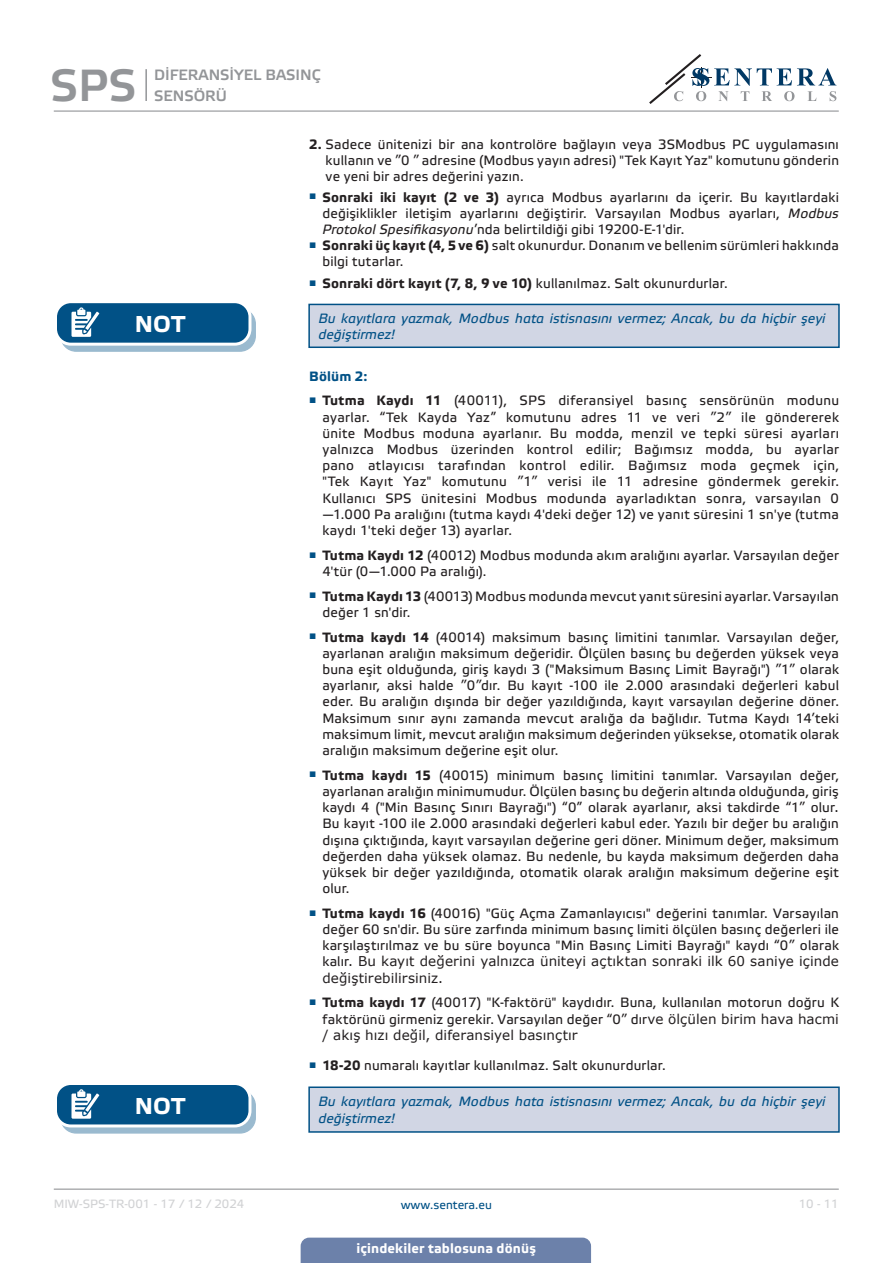
<style>
.page{position:relative;width:893px;height:1263px;background:#fff}
.page>*{position:absolute;margin:0;border:0;box-sizing:border-box;transform-origin:0 0}
.t1{font:45px "Etelka Medium Pro";color:#939598}
.t2{font:700 22.95px "Etelka Text Pro";letter-spacing:.005em;color:#fff}
.t3{font:15px/21px "Etelka Medium Pro";color:#939598}
.body{font:13.5px/16.2px "Etelka Text Pro";letter-spacing:.015em;color:#231f20;text-align:justify}
.attention{font:italic 13.5px "Etelka Text Pro";letter-spacing:.005em;color:#015186}
.t4{font:700 13.5px "Etelka Text Pro";letter-spacing:.01em;color:#fff}
.body-2{font:700 13.5px "Etelka Text Pro";letter-spacing:.01em;color:#015186}
.t5{font:12px "Etelka Text Pro";color:#d1d2d4}
.t6{font:12px "Etelka Text Pro";color:#015186}
.s1{font-weight:700}
.s2{font-family:"Verdana"}
.s3{font-style:italic}
</style>
<div class="page">
<hr style="left:54px;top:111px;width:785px;height:1px;background:#939598">
<hr style="left:54px;top:1188px;width:785px;height:2px;background:#939598">
<svg style="left:649px;top:54px;width:187px;height:50px"></svg>
<div style="left:301px;top:1237px;width:290px;height:26px;background:#6c81aa"></div>
<hr style="left:145px;top:69px;width:2px;height:32px;background:#939598">
<div style="left:309px;top:304px;width:530px;height:43px;background:#d1d6e4"></div>
<div style="left:308px;top:304px;width:532px;height:44px;border:2px solid #015186"></div>
<div style="left:61px;top:309px;width:194px;height:42px;background:#9abacf;border-radius:15px"></div>
<div style="left:60px;top:308px;width:196px;height:44px;border:1px solid #015186;border-radius:15px"></div>
<div style="left:56px;top:302px;width:194px;height:42px;background:#015186;border-radius:15px"></div>
<div style="left:54px;top:300px;width:197px;height:46px;border:3px solid #fff;border-radius:15px"></div>
<svg style="left:71px;top:307px;width:34px;height:38px"></svg>
<div style="left:309px;top:1087px;width:530px;height:45px;background:#d1d6e4"></div>
<div style="left:308px;top:1086px;width:532px;height:47px;border:2px solid #015186"></div>
<svg style="left:61px;top:1090px;width:194px;height:43px"></svg>
<div style="left:60px;top:1090px;width:196px;height:43px;border:1px solid #015186;border-radius:15px"></div>
<div style="left:56px;top:1083px;width:194px;height:43px;background:#015186;border-radius:15px"></div>
<div style="left:54px;top:1082px;width:197px;height:45px;border:3px solid #fff;border-radius:15px"></div>
<svg style="left:71px;top:1089px;width:34px;height:38px"></svg>
<h1 class="t1" style="left:50px;top:61px;width:88px">SPS</h1>
<p class="t3" style="left:154px;top:65px;width:168px">DİFERANSİYEL BASINÇ<br>SENSÖRÜ</p>
<p class="body" style="left:326px;top:137px;width:515px;text-indent:-17px"><span class="s1">2.</span> Sadece ünitenizi bir ana kontrolöre bağlayın veya 3SModbus PC uygulamasını kullanın ve <span class="s2">”</span>0 <span class="s2">”</span> adresine (Modbus yayın adresi) "Tek Kayıt Yaz" komutunu gönderin ve yeni bir adres değerini yazın.</p>
<p class="body" style="left:322px;top:190px;width:518px;text-indent:-13px"><sup>■</sup> <span class="s1">Sonraki iki kayıt (2 ve 3)</span> ayrıca Modbus ayarlarını da içerir. Bu kayıtlardaki değişiklikler iletişim ayarlarını değiştirir. Varsayılan Modbus ayarları, <span class="s3">Modbus Protokol Spesifikasyonu</span>’nda belirtildiği gibi 19200-E-1'dir.</p>
<p class="body" style="left:322px;top:238px;width:518px;text-indent:-13px"><sup>■</sup> <span class="s1">Sonraki üç kayıt (4, 5 ve 6)</span> salt okunurdur. Donanım ve bellenim sürümleri hakkında bilgi tutarlar.</p>
<p class="body" style="left:309px;top:276px;width:420px"><sup>■</sup> <span class="s1">Sonraki dört kayıt (7, 8, 9 ve 10)</span> kullanılmaz. Salt okunurdurlar.</p>
<p class="attention" style="left:318px;top:311px;width:509px">Bu kayıtlara yazmak, Modbus hata istisnasını vermez; Ancak, bu da hiçbir şeyi</p>
<p class="t2" style="left:135px;top:312px;width:52px">NOT</p>
<p class="attention" style="left:318px;top:327px;width:78px">değiştirmez!</p>
<p class="body-2" style="left:309px;top:369px;width:60px">Bölüm 2:</p>
<p class="body" style="left:322px;top:393px;width:518px;text-indent:-13px"><sup>■</sup> <span class="s1">Tutma Kaydı 11</span> (40011), SPS diferansiyel basınç sensörünün modunu ayarlar. “Tek Kayda Yaz” komutunu adres 11 ve veri <span class="s2">”</span>2<span class="s2">”</span> ile göndererek ünite Modbus moduna ayarlanır. Bu modda, menzil ve tepki süresi ayarları yalnızca Modbus üzerinden kontrol edilir; Bağımsız modda, bu ayarlar pano atlayıcısı tarafından kontrol edilir. Bağımsız moda geçmek için, "Tek Kayıt Yaz" komutunu <span class="s2">”</span>1<span class="s2">”</span> verisi ile 11 adresine göndermek gerekir.<br>Kullanıcı SPS ünitesini Modbus modunda ayarladıktan sonra, varsayılan 0 —1.000 Pa aralığını (tutma kaydı 4'deki değer 12) ve yanıt süresini 1 sn'ye (tutma kaydı 1'teki değer 13) ayarlar.</p>
<p class="body" style="left:322px;top:548px;width:518px;text-indent:-13px"><sup>■</sup> <span class="s1">Tutma Kaydı 12</span> (40012) Modbus modunda akım aralığını ayarlar. Varsayılan değer<br>4'tür (0—1.000 Pa aralığı).</p>
<p class="body" style="left:322px;top:589px;width:518px;text-indent:-13px"><sup>■</sup> <span class="s1">Tutma Kaydı 13</span> (40013) Modbus modunda mevcut yanıt süresini ayarlar. Varsayılan değer 1 sn'dir.</p>
<p class="body" style="left:322px;top:630px;width:518px;text-indent:-13px"><sup>■</sup> <span class="s1">Tutma kaydı 14</span> (40014) maksimum basınç limitini tanımlar. Varsayılan değer, ayarlanan aralığın maksimum değeridir. Ölçülen basınç bu değerden yüksek veya buna eşit olduğunda, giriş kaydı 3 ("Maksimum Basınç Limit Bayrağı") <span class="s2">”</span>1<span class="s2">”</span> olarak ayarlanır, aksi halde <span class="s2">”</span>0<span class="s2">”</span>dır. Bu kayıt -100 ile 2.000 arasındaki değerleri kabul eder. Bu aralığın dışında bir değer yazıldığında, kayıt varsayılan değerine döner.<br>Maksimum sınır aynı zamanda mevcut aralığa da bağlıdır. Tutma Kaydı 14’teki maksimum limit, mevcut aralığın maksimum değerinden yüksekse, otomatik olarak aralığın maksimum değerine eşit olur.</p>
<p class="body" style="left:322px;top:768px;width:518px;text-indent:-13px"><sup>■</sup> <span class="s1">Tutma kaydı 15</span> (40015) minimum basınç limitini tanımlar. Varsayılan değer, ayarlanan aralığın minimumudur. Ölçülen basınç bu değerin altında olduğunda, giriş kaydı 4 ("Min Basınç Sınırı Bayrağı") “0” olarak ayarlanır, aksi takdirde “1<span class="s2">”</span> olur<span class="s2">.<br></span>Bu kayıt -100 ile 2.000 arasındaki değerleri kabul eder. Yazılı bir değer bu aralığın dışına çıktığında, kayıt varsayılan değerine geri döner. Minimum değer, maksimum değerden daha yüksek olamaz. Bu nedenle, bu kayda maksimum değerden daha yüksek bir değer yazıldığında, otomatik olarak aralığın maksimum değerine eşit olur.</p>
<p class="body" style="left:322px;top:906px;width:518px;text-indent:-13px"><sup>■</sup> <span class="s1">Tutma kaydı 16</span> (40016) "Güç Açma Zamanlayıcısı" değerini tanımlar. Varsayılan değer 60 sn'dir. Bu süre zarfında minimum basınç limiti ölçülen basınç değerleri ile karşılaştırılmaz ve bu süre boyunca "Min Basınç Limiti Bayrağı" kaydı “0<span class="s2">”</span> olarak kalır<span class="s2">. Bu kayıt değerini yalnızca üniteyi açtıktan sonraki ilk 60 saniye içinde değiştirebilirsiniz.</span></p>
<p class="body" style="left:322px;top:995px;width:518px;text-indent:-13px"><sup>■</sup> <span class="s1">Tutma kaydı 17</span> (40017) "K-faktörü" kaydıdır. Buna, kullanılan motorun doğru K faktörünü girmeniz gerekir. Varsayılan değer “0<span class="s2">”</span> dır<span class="s2">ve ölçülen birim hava hacmi / akış hızı değil, diferansiyel basınçtır</span></p>
<p class="body" style="left:309px;top:1058px;width:358px"><sup>■</sup> <span class="s1">18-20</span> numaralı kayıtlar kullanılmaz. Salt okunurdurlar.</p>
<p class="attention" style="left:318px;top:1094px;width:509px">Bu kayıtlara yazmak, Modbus hata istisnasını vermez; Ancak, bu da hiçbir şeyi</p>
<p class="t2" style="left:135px;top:1093px;width:52px">NOT</p>
<p class="attention" style="left:318px;top:1111px;width:78px">değiştirmez!</p>
<p class="t5" style="left:54px;top:1197px;width:192px">MIW-SPS-TR-001 - 17 / 12 / 2024</p>
<p class="t6" style="left:401px;top:1198px;width:93px">www.sentera.eu</p>
<p class="t5" style="left:799px;top:1197px;width:42px">10 - 11</p>
<p class="t4" style="left:357px;top:1240px;width:181px">içindekiler tablosuna dönüş</p>
</div>
